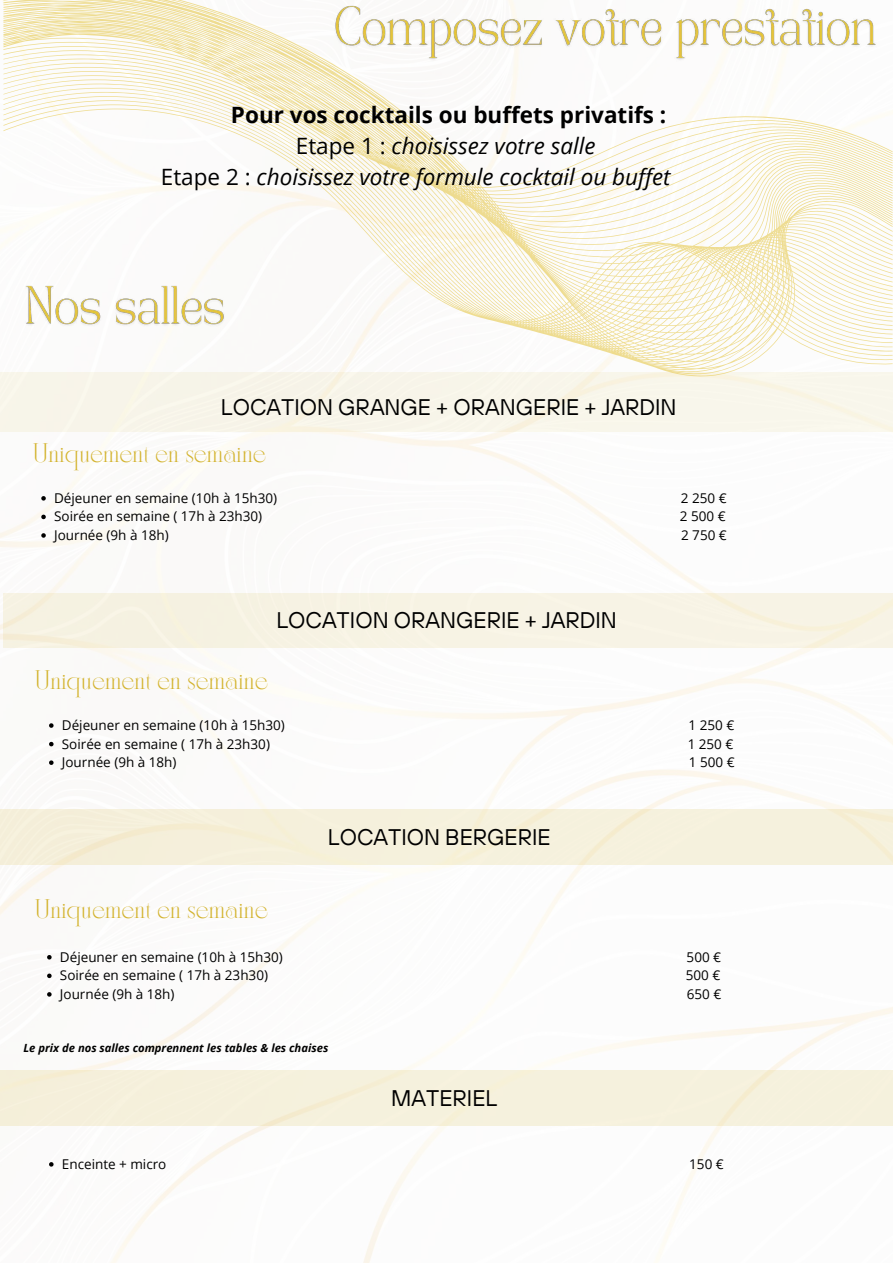
<style>
.page{position:relative;width:893px;height:1263px;background:#fff}
.page>*{position:absolute;margin:0;border:0;box-sizing:border-box;transform-origin:0 0}
.t1{font:22.5px "TT Hoves";color:#000}
.t2{font:italic 22.5px "Open Sans";color:#000}
.t3{font:700 22.5px "Open Sans";color:#000}
.t4{font:18.75px "TAN Nightingale";color:#d3b32d}
.t5{font:13.5px "Open Sans";color:#000}
.t6{font:italic 700 11.25px "Open Sans";color:#000}
.s1{font-style:normal}
</style>
<div class="page">
<img style="left:0;top:111px;width:893px;height:1152px">
<div style="left:0;top:372px;width:893px;height:60px;background:#f8f5ea"></div>
<div style="left:3px;top:594px;width:889px;height:54px;background:#f7f3e4"></div>
<div style="left:0;top:810px;width:892px;height:55px;background:#f5f1dd"></div>
<svg style="left:3px;top:0;width:889px;height:378px"></svg>
<svg style="left:41px;top:496px;width:5px;height:5px"></svg>
<svg style="left:41px;top:515px;width:5px;height:4px"></svg>
<svg style="left:41px;top:533px;width:5px;height:5px"></svg>
<img style="left:331px;top:4px;width:548px;height:59px">
<svg style="left:49px;top:723px;width:5px;height:5px"></svg>
<svg style="left:49px;top:742px;width:5px;height:4px"></svg>
<svg style="left:49px;top:760px;width:5px;height:5px"></svg>
<svg style="left:47px;top:955px;width:5px;height:4px"></svg>
<svg style="left:47px;top:973px;width:5px;height:5px"></svg>
<svg style="left:47px;top:992px;width:5px;height:5px"></svg>
<img style="left:23px;top:283px;width:205px;height:55px">
<div style="left:0;top:1071px;width:892px;height:55px;background:#f5f1dd"></div>
<svg style="left:49px;top:1162px;width:5px;height:4px"></svg>
<h1 class="t3" style="left:231px;top:99px;width:437px">Pour vos cocktails ou buffets privatifs :</h1>
<h1 class="t2" style="left:296px;top:130px;width:301px"><span class="s1">Etape 1 :</span> choisissez votre salle</h1>
<h1 class="t2" style="left:161px;top:161px;width:511px"><span class="s1">Etape 2 :</span> choisissez votre formule cocktail ou buffet</h1>
<h1 class="t1" style="left:221px;top:393px;width:457px">LOCATION GRANGE + ORANGERIE + JARDIN</h1>
<h2 class="t4" style="left:33px;top:442px;width:234px">Uniquement en semaine</h2>
<p class="t5" style="left:54px;top:488px;width:224px">Déjeuner en semaine (10h à 15h30)</p>
<p class="t5" style="left:681px;top:488px;width:47px">2 250 €</p>
<p class="t5" style="left:54px;top:507px;width:210px">Soirée en semaine ( 17h à 23h30)</p>
<p class="t5" style="left:680px;top:507px;width:47px">2 500 €</p>
<p class="t5" style="left:54px;top:525px;width:116px">Journée (9h à 18h)</p>
<p class="t5" style="left:681px;top:525px;width:47px">2 750 €</p>
<h1 class="t1" style="left:276px;top:606px;width:342px">LOCATION ORANGERIE + JARDIN</h1>
<h2 class="t4" style="left:35px;top:670px;width:234px">Uniquement en semaine</h2>
<p class="t5" style="left:62px;top:716px;width:224px">Déjeuner en semaine (10h à 15h30)</p>
<p class="t5" style="left:688px;top:716px;width:47px">1 250 €</p>
<p class="t5" style="left:62px;top:734px;width:210px">Soirée en semaine ( 17h à 23h30)</p>
<p class="t5" style="left:687px;top:734px;width:47px">1 250 €</p>
<p class="t5" style="left:62px;top:753px;width:116px">Journée (9h à 18h)</p>
<p class="t5" style="left:689px;top:753px;width:47px">1 500 €</p>
<h2 class="t4" style="left:35px;top:899px;width:234px">Uniquement en semaine</h2>
<h1 class="t1" style="left:328px;top:823px;width:224px">LOCATION BERGERIE</h1>
<p class="t5" style="left:60px;top:947px;width:224px">Déjeuner en semaine (10h à 15h30)</p>
<p class="t5" style="left:686px;top:947px;width:36px">500 €</p>
<p class="t5" style="left:60px;top:966px;width:210px">Soirée en semaine ( 17h à 23h30)</p>
<p class="t5" style="left:686px;top:966px;width:36px">500 €</p>
<p class="t5" style="left:60px;top:984px;width:116px">Journée (9h à 18h)</p>
<p class="t5" style="left:687px;top:984px;width:36px">650 €</p>
<p class="t6" style="left:23px;top:1039px;width:306px">Le prix de nos salles comprennent les tables &amp; les chaises</p>
<h1 class="t1" style="left:391px;top:1083px;width:108px">MATERIEL</h1>
<p class="t5" style="left:62px;top:1154px;width:106px">Enceinte + micro</p>
<p class="t5" style="left:689px;top:1154px;width:36px">150 €</p>
</div>
